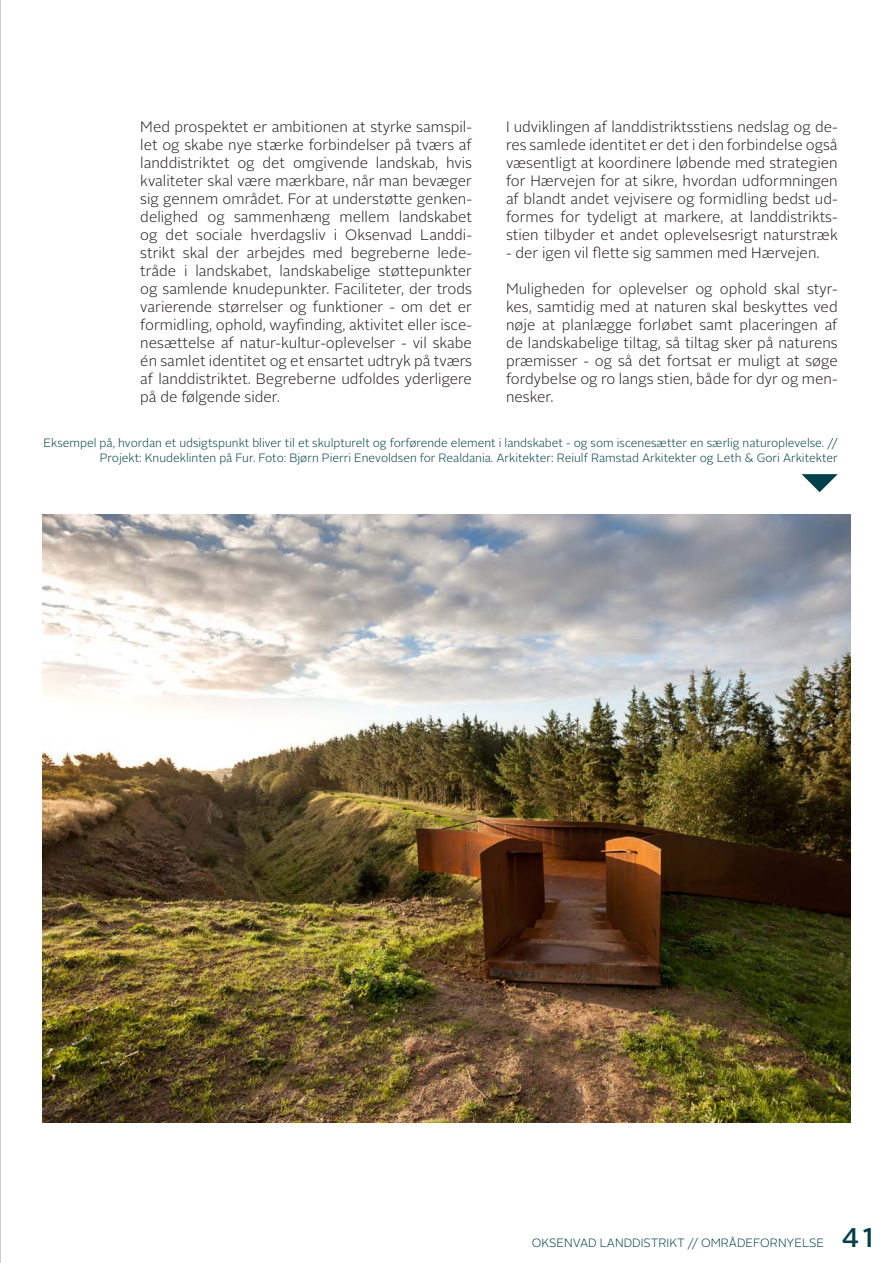
<style>
.page{position:relative;width:893px;height:1263px;background:#fff}
.page>*{position:absolute;margin:0;border:0;box-sizing:border-box;transform-origin:0 0}
.t1{font:500 27px "Alright Sans";color:#00404a}
._03_Brødtekst{font:300 15px/18px "Alright Sans";color:#231f20;text-align:justify}
._03_Billedtekster{font:300 12px "Alright Sans";color:#00404a}
</style>
<div class="page">
<hr style="left:0;top:0;width:1px;height:1263px;background:#000">
<svg style="left:802px;top:474px;width:36px;height:18px"></svg>
<img style="left:43px;top:514px;width:807px;height:609px">
<p class="_03_Brødtekst" style="left:140px;top:118px;width:333px">Med prospektet er ambitionen at styrke samspil&shy;let og skabe nye stærke forbindelser på tværs af landdistriktet og det omgivende landskab, hvis kvaliteter skal være mærkbare, når man bevæger sig gennem området. For at understøtte genken&shy;delighed og sammenhæng mellem landskabet og det sociale hverdagsliv i Oksenvad Landdi&shy;strikt skal der arbejdes med begreberne lede&shy;tråde i landskabet, landskabelige støttepunkter og samlende knudepunkter. Faciliteter, der trods varierende størrelser og funktioner - om det er formidling, ophold, wayfinding, aktivitet eller isce&shy;nesættelse af natur-kultur-oplevelser - vil skabe én samlet identitet og et ensartet udtryk på tværs af landdistriktet. Begreberne udfoldes yderligere på de følgende sider.</p>
<p class="_03_Brødtekst" style="left:506px;top:118px;width:333px">I udviklingen af landdistriktsstiens nedslag og de&shy;res samlede identitet er det i den forbindelse også væsentligt at koordinere løbende med strategien for Hærvejen for at sikre, hvordan udformningen af blandt andet vejvisere og formidling bedst ud&shy;formes for tydeligt at markere, at landdistrikts&shy;stien tilbyder et andet oplevelsesrigt naturstræk</p>
<p class="_03_Brødtekst" style="left:506px;top:244px;width:315px">- der igen vil flette sig sammen med Hærvejen.</p>
<p class="_03_Brødtekst" style="left:506px;top:280px;width:333px">Muligheden for oplevelser og ophold skal styr&shy;kes, samtidig med at naturen skal beskyttes ved nøje at planlægge forløbet samt placeringen af de landskabelige tiltag, så tiltag sker på naturens præmisser - og så det fortsat er muligt at søge fordybelse og ro langs stien, både for dyr og men&shy;nesker.</p>
<p class="_03_Billedtekster" style="left:44px;top:435px;width:796px">Eksempel på, hvordan et udsigtspunkt bliver til et skulpturelt og forførende element i landskabet - og som iscenesætter en særlig naturoplevelse. //</p>
<p class="_03_Billedtekster" style="left:100px;top:449px;width:739px">Projekt: Knudeklinten på Fur. Foto: Bjørn Pierri Enevoldsen for Realdania. Arkitekter: Reiulf Ramstad Arkitekter og Leth &amp; Gori Arkitekter</p>
<p class="_03_Billedtekster" style="left:532px;top:1234px;width:294px">OKSENVAD LANDDISTRIKT // OMRÅDEFORNYELSE</p>
<h1 class="t1" style="left:841px;top:1219px;width:34px">41</h1>
</div>
